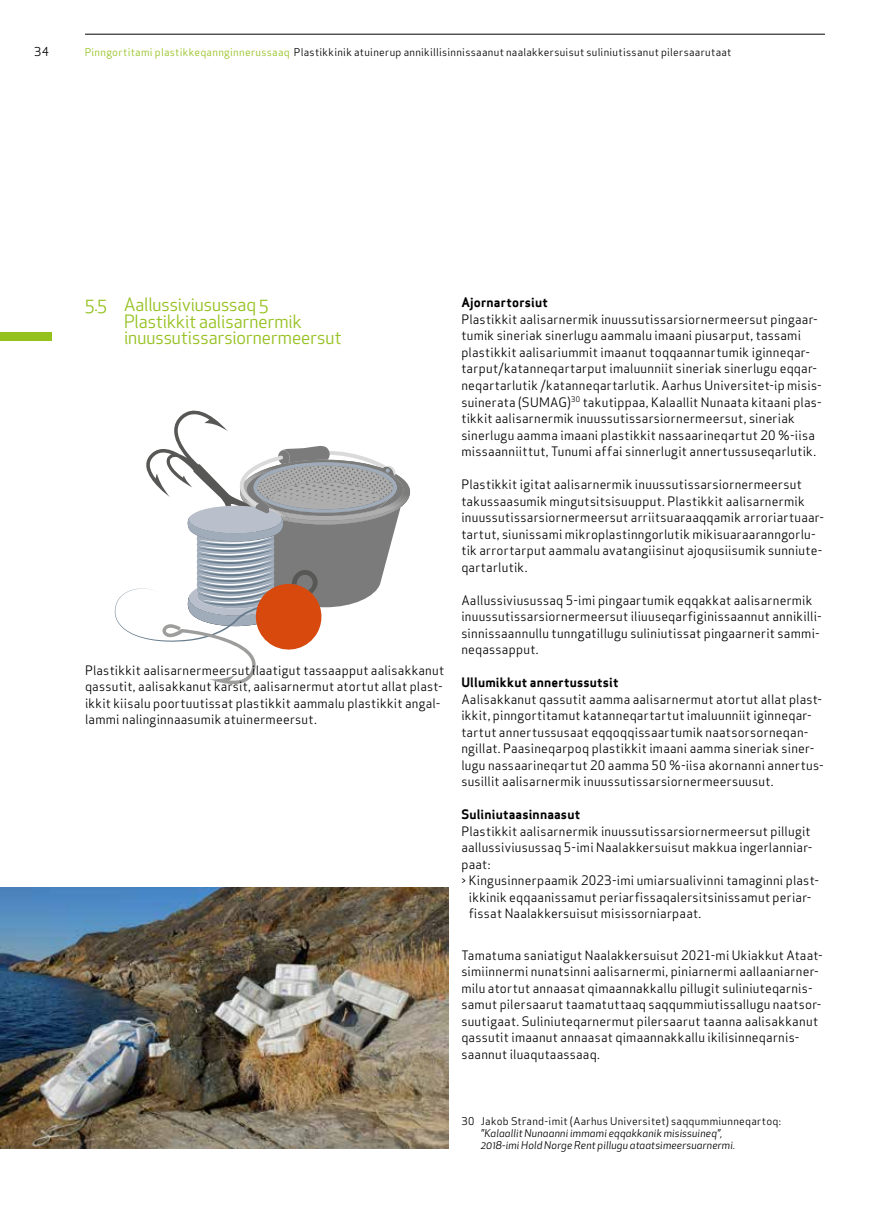
<style>
.page{position:relative;width:893px;height:1217px;background:#fff}
.page>*{position:absolute;margin:0;border:0;box-sizing:border-box;transform-origin:0 0}
.t1{font:18px/16.5px "Apex New";color:#95c11f}
.t2{font:12.75px/16.5px "Apex Sans Book T";letter-spacing:.02em;color:#000}
.t3{font:12.75px "Apex Sans Bold T";letter-spacing:.015em;color:#000}
.t4{font:12px "Apex Sans Book T";color:#000}
.t5{font:10.5px "Apex Sans Book T";letter-spacing:.025em;color:#000}
.t6{font:italic 10.5px/12px "Apex New";letter-spacing:.02em;color:#000}
.s1{color:#95c11f}
</style>
<div class="page">
<img style="left:0;top:887px;width:449px;height:261px">
<svg style="left:114px;top:410px;width:296px;height:274px"></svg>
<div style="left:0;top:332px;width:52px;height:8px;background:#95c11f"></div>
<hr style="left:85px;top:34px;width:740px;height:1px;background:#000">
<p class="t4" style="left:34px;top:44px;width:16px">34</p>
<p class="t5" style="left:85px;top:46px;width:648px"><span class="s1">Pinngortitami plastikkeqannginnerussaaq</span> Plastikkinik atuinerup annikillisinnissaanut naalakkersuisut suliniutissanut pilersaarutaat</p>
<h1 class="t1" style="left:124px;top:296px;width:219px;text-indent:-39px">5.5 Aallussiviusussaq 5<br>Plastikkit aalisarnermik inuussutissarsiornermeersut</h1>
<p class="t2" style="left:85px;top:661px;width:361px">Plastikkit aalisarnermeersut ilaatigut tassaapput aalisakkanut qassutit, aalisakkanut karsit, aalisarnermut atortut allat plast&shy;ikkit kiisalu poortuutissat plastikkit aammalu plastikkit angal&shy;lammi nalinginnaasumik atuinermeersut.</p>
<p class="t3" style="left:461px;top:294px;width:88px">Ajornartorsiut</p>
<p class="t2" style="left:461px;top:311px;width:362px">Plastikkit aalisarnermik inuussutissarsiornermeersut pingaar&shy;tumik sineriak sinerlugu aammalu imaani piusarput, tassami plastikkit aalisariummit imaanut toqqaannartumik iginneqar&shy;tarput/katanneqartarput imaluunniit sineriak sinerlugu eqqar&shy;neqartarlutik /katanneqartarlutik. Aarhus Universitet-ip misis&shy;suinerata (SUMAG)<sup>30</sup> takutippaa, Kalaallit Nunaata kitaani plas&shy;tikkit aalisarnermik inuussutissarsiornermeersut, sineriak sinerlugu aamma imaani plastikkit nassaarineqartut 20 %-iisa missaanniittut, Tunumi affai sinnerlugit annertussuseqarlutik.</p>
<p class="t2" style="left:461px;top:476px;width:364px">Plastikkit igitat aalisarnermik inuussutissarsiornermeersut takussaasumik mingutsitsisuupput. Plastikkit aalisarnermik inuussutissarsiornermeersut arriitsuaraaqqamik arroriartuaar&shy;tartut, siunissami mikroplastinngorlutik mikisuaraaranngorlu&shy;tik arrortarput aammalu avatangiisinut ajoqusiisumik sunniute&shy;qartarlutik.</p>
<p class="t2" style="left:461px;top:591px;width:362px">Aallussiviusussaq 5-imi pingaartumik eqqakkat aalisarnermik inuussutissarsiornermeersut iliuuseqarfiginissaannut annikilli&shy;sinnissaannullu tunngatillugu suliniutissat pingaarnerit sammi&shy;neqassapput.</p>
<p class="t3" style="left:461px;top:674px;width:159px">Ullumikkut annertussutsit</p>
<p class="t2" style="left:461px;top:690px;width:364px">Aalisakkanut qassutit aamma aalisarnermut atortut allat plast&shy;ikkit, pinngortitamut katanneqartartut imaluunniit iginneqar&shy;tartut annertussusaat eqqoqqissaartumik naatsorsorneqan&shy;ngillat. Paasineqarpoq plastikkit imaani aamma sineriak siner&shy;lugu nassaarineqartut 20 aamma 50 %-iisa akornanni annertus&shy;susillit aalisarnermik inuussutissarsiornermeersuusut.</p>
<p class="t3" style="left:461px;top:806px;width:120px">Suliniutaasinnaasut</p>
<p class="t2" style="left:461px;top:822px;width:351px">Plastikkit aalisarnermik inuussutissarsiornermeersut pillugit</p>
<p class="t2" style="left:461px;top:839px;width:353px">aallussiviusussaq 5-imi Naalakkersuisut makkua ingerlanniar-</p>
<p class="t2" style="left:461px;top:855px;width:31px">paat:</p>
<p class="t2" style="left:461px;top:872px;width:359px">&gt; Kingusinnerpaamik 2023-imi umiarsualivinni tamaginni plast-</p>
<p class="t2" style="left:469px;top:888px;width:344px">ikkinik eqqaanissamut periarfissaqalersitsinissamut periar-</p>
<p class="t2" style="left:469px;top:905px;width:234px">fissat Naalakkersuisut misissorniarpaat.</p>
<p class="t2" style="left:461px;top:946px;width:363px">Tamatuma saniatigut Naalakkersuisut 2021-mi Ukiakkut Ataat&shy;simiinnermi nunatsinni aalisarnermi, piniarnermi aallaaniarner&shy;milu atortut annaasat qimaannakkallu pillugit suliniuteqarnis&shy;samut pilersaarut taamatuttaaq saqqummiutissallugu naatsor&shy;suutigaat. Suliniuteqarnermut pilersaarut taanna aalisakkanut qassutit imaanut annaasat qimaannakkallu ikilisinneqarnis&shy;saannut iluaqutaassaaq.</p>
<p class="t5" style="left:461px;top:1113px;width:321px">30 Jakob Strand-imit (Aarhus Universitet) saqqummiunneqartoq:</p>
<p class="t6" style="left:481px;top:1126px;width:256px">”Kalaallit Nunaanni immami eqqakkanik misissuineq”,<br>2018-imi Hold Norge Rent pillugu ataatsimeersuarnermi.</p>
</div>
